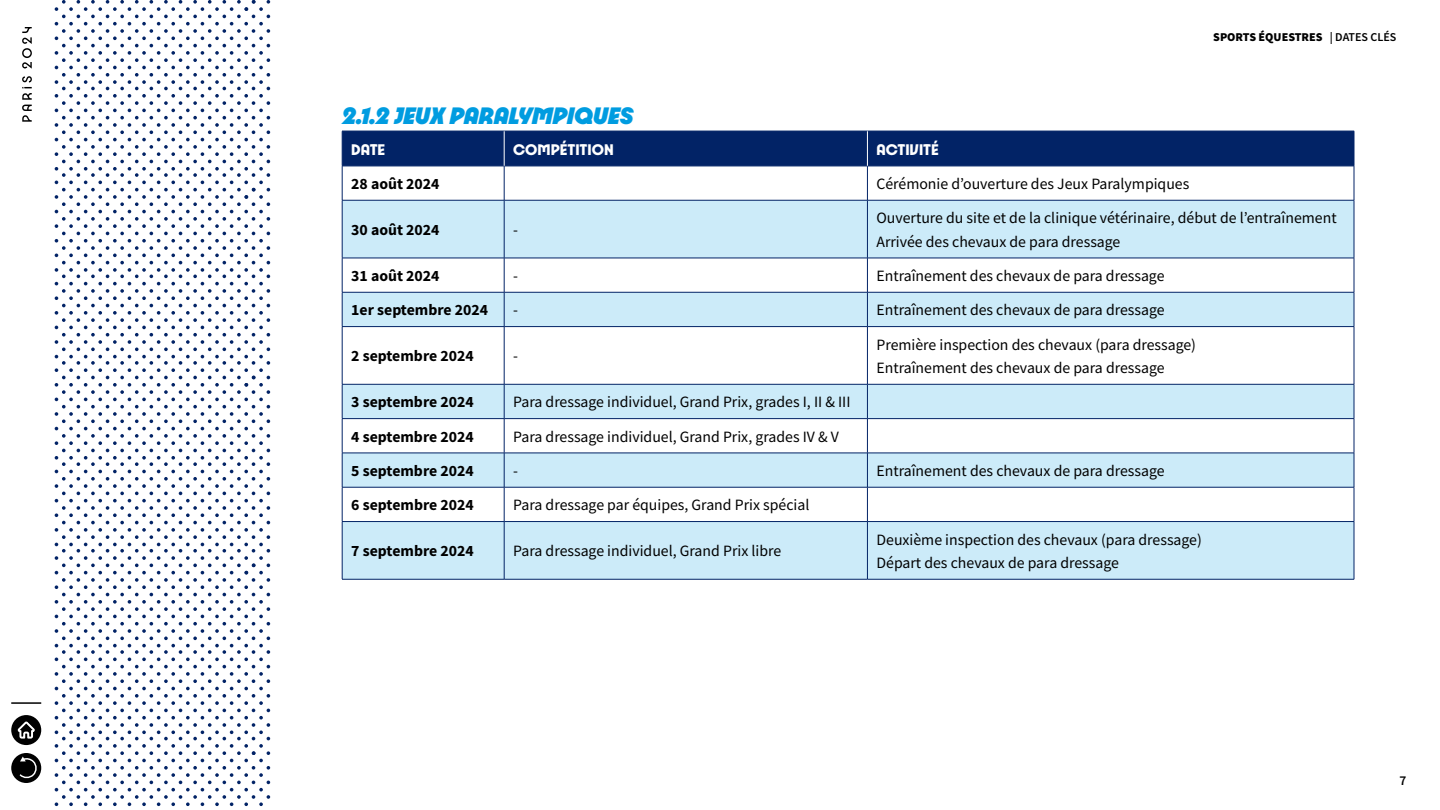
<style>
.page{position:relative;width:1440px;height:810px;background:#fff}
.page>*{position:absolute;margin:0;border:0;box-sizing:border-box;transform-origin:0 0}
.t1{font:italic 900 25.5px "Paris 2024";color:#009ce0}
.t2{font:700 16.5px "Paris 2024";color:#fff}
.t3{font:15.75px/23.4px "Source Sans Pro";color:#000}
.t4{font:700 15.75px "Source Sans Pro";color:#000}
.t5{font:600 13.5px "Source Sans Pro";color:#000}
.t6{font:900 12px "Source Sans Pro";color:#000}
.s1{font-weight:600}
</style>
<div class="page">
<svg style="left:55px;top:0;width:215px;height:806px"></svg>
<svg style="left:22px;top:76px;width:10px;height:46px"></svg>
<svg style="left:22px;top:27px;width:10px;height:42px"></svg>
<div style="left:11px;top:715px;width:30px;height:30px;background:#000;border-radius:50%"></div>
<svg style="left:18px;top:722px;width:17px;height:16px"></svg>
<hr style="left:11px;top:702px;width:30px;height:2px;background:#000">
<div style="left:11px;top:753px;width:30px;height:30px;background:#000;border-radius:50%"></div>
<svg style="left:19px;top:757px;width:20px;height:23px"></svg>
<div style="left:343px;top:132px;width:1011px;height:34px;background:#022366"></div>
<svg style="left:343px;top:201px;width:1011px;height:378px;fill:#ccebf9"></svg>
<hr style="left:342px;top:131px;width:162px;height:1px;background:#022366">
<hr style="left:342px;top:131px;width:1px;height:35px;background:#022366">
<hr style="left:504px;top:131px;width:363px;height:1px;background:#022366">
<hr style="left:867px;top:131px;width:487px;height:1px;background:#022366">
<hr style="left:1354px;top:131px;width:1px;height:35px;background:#022366">
<hr style="left:342px;top:166px;width:162px;height:1px;background:#022366">
<hr style="left:342px;top:166px;width:1px;height:34px;background:#022366">
<hr style="left:504px;top:166px;width:363px;height:1px;background:#022366">
<hr style="left:504px;top:166px;width:1px;height:34px;background:#022366">
<hr style="left:867px;top:166px;width:487px;height:1px;background:#022366">
<hr style="left:867px;top:166px;width:1px;height:34px;background:#022366">
<hr style="left:1354px;top:166px;width:1px;height:34px;background:#022366">
<hr style="left:342px;top:200px;width:162px;height:1px;background:#022366">
<hr style="left:342px;top:200px;width:1px;height:58px;background:#022366">
<hr style="left:504px;top:200px;width:363px;height:1px;background:#022366">
<hr style="left:504px;top:200px;width:1px;height:58px;background:#022366">
<hr style="left:867px;top:200px;width:487px;height:1px;background:#022366">
<hr style="left:867px;top:200px;width:1px;height:58px;background:#022366">
<hr style="left:1354px;top:200px;width:1px;height:58px;background:#022366">
<hr style="left:342px;top:258px;width:162px;height:1px;background:#022366">
<hr style="left:342px;top:258px;width:1px;height:34px;background:#022366">
<hr style="left:504px;top:258px;width:363px;height:1px;background:#022366">
<hr style="left:504px;top:258px;width:1px;height:34px;background:#022366">
<hr style="left:867px;top:258px;width:487px;height:1px;background:#022366">
<hr style="left:867px;top:258px;width:1px;height:34px;background:#022366">
<hr style="left:1354px;top:258px;width:1px;height:34px;background:#022366">
<hr style="left:342px;top:292px;width:162px;height:1px;background:#022366">
<hr style="left:342px;top:292px;width:1px;height:34px;background:#022366">
<hr style="left:504px;top:292px;width:363px;height:1px;background:#022366">
<hr style="left:504px;top:292px;width:1px;height:34px;background:#022366">
<hr style="left:867px;top:292px;width:487px;height:1px;background:#022366">
<hr style="left:867px;top:292px;width:1px;height:34px;background:#022366">
<hr style="left:1354px;top:292px;width:1px;height:34px;background:#022366">
<hr style="left:342px;top:326px;width:162px;height:1px;background:#022366">
<hr style="left:342px;top:327px;width:1px;height:57px;background:#022366">
<hr style="left:504px;top:326px;width:363px;height:1px;background:#022366">
<hr style="left:504px;top:327px;width:1px;height:57px;background:#022366">
<hr style="left:867px;top:326px;width:487px;height:1px;background:#022366">
<hr style="left:867px;top:327px;width:1px;height:57px;background:#022366">
<hr style="left:1354px;top:327px;width:1px;height:57px;background:#022366">
<hr style="left:342px;top:384px;width:162px;height:1px;background:#022366">
<hr style="left:342px;top:384px;width:1px;height:34px;background:#022366">
<hr style="left:504px;top:384px;width:363px;height:1px;background:#022366">
<hr style="left:504px;top:384px;width:1px;height:34px;background:#022366">
<hr style="left:867px;top:384px;width:487px;height:1px;background:#022366">
<hr style="left:867px;top:384px;width:1px;height:34px;background:#022366">
<hr style="left:1354px;top:384px;width:1px;height:34px;background:#022366">
<hr style="left:342px;top:418px;width:162px;height:1px;background:#022366">
<hr style="left:342px;top:419px;width:1px;height:34px;background:#022366">
<hr style="left:504px;top:418px;width:363px;height:1px;background:#022366">
<hr style="left:504px;top:419px;width:1px;height:34px;background:#022366">
<hr style="left:867px;top:418px;width:487px;height:1px;background:#022366">
<hr style="left:867px;top:419px;width:1px;height:34px;background:#022366">
<hr style="left:1354px;top:419px;width:1px;height:34px;background:#022366">
<hr style="left:342px;top:453px;width:162px;height:1px;background:#022366">
<hr style="left:342px;top:453px;width:1px;height:34px;background:#022366">
<hr style="left:504px;top:453px;width:363px;height:1px;background:#022366">
<hr style="left:504px;top:453px;width:1px;height:34px;background:#022366">
<hr style="left:867px;top:453px;width:487px;height:1px;background:#022366">
<hr style="left:867px;top:453px;width:1px;height:34px;background:#022366">
<hr style="left:1354px;top:453px;width:1px;height:34px;background:#022366">
<hr style="left:342px;top:487px;width:162px;height:1px;background:#022366">
<hr style="left:342px;top:487px;width:1px;height:34px;background:#022366">
<hr style="left:504px;top:487px;width:363px;height:1px;background:#022366">
<hr style="left:504px;top:487px;width:1px;height:34px;background:#022366">
<hr style="left:867px;top:487px;width:487px;height:1px;background:#022366">
<hr style="left:867px;top:487px;width:1px;height:34px;background:#022366">
<hr style="left:1354px;top:487px;width:1px;height:34px;background:#022366">
<hr style="left:342px;top:521px;width:162px;height:1px;background:#022366">
<hr style="left:342px;top:522px;width:1px;height:57px;background:#022366">
<hr style="left:504px;top:521px;width:363px;height:1px;background:#022366">
<hr style="left:504px;top:522px;width:1px;height:57px;background:#022366">
<hr style="left:867px;top:521px;width:487px;height:1px;background:#022366">
<hr style="left:867px;top:522px;width:1px;height:57px;background:#022366">
<hr style="left:1354px;top:522px;width:1px;height:57px;background:#022366">
<hr style="left:342px;top:579px;width:162px;height:1px;background:#022366">
<hr style="left:504px;top:579px;width:363px;height:1px;background:#022366">
<hr style="left:867px;top:579px;width:487px;height:1px;background:#022366">
<hr style="left:504px;top:131px;width:1px;height:35px;background:#fff">
<hr style="left:867px;top:131px;width:1px;height:35px;background:#fff">
<p class="t6" style="left:1213px;top:29px;width:185px">SPORTS ÉQUESTRES <span class="s1">| DATES CLÉS</span></p>
<h1 class="t1" style="left:342px;top:99px;width:293px">2.1.2 JEUX PARALYMPIQUES</h1>
<p class="t2" style="left:351px;top:139px;width:36px">DATE</p>
<p class="t2" style="left:513px;top:139px;width:102px">COMPÉTITION</p>
<p class="t2" style="left:876px;top:139px;width:64px">ACTIVITÉ</p>
<p class="t4" style="left:351px;top:173px;width:90px">28 août 2024</p>
<p class="t3" style="left:876px;top:172px;width:314px">Cérémonie d’ouverture des Jeux Paralympiques</p>
<p class="t4" style="left:351px;top:219px;width:90px">30 août 2024</p>
<p class="t3" style="left:513px;top:218px;width:6px">-</p>
<p class="t3" style="left:876px;top:206px;width:462px">Ouverture du site et de la clinique vétérinaire, début de l’entraînement<br>Arrivée des chevaux de para dressage</p>
<p class="t4" style="left:351px;top:265px;width:90px">31 août 2024</p>
<p class="t3" style="left:513px;top:264px;width:6px">-</p>
<p class="t3" style="left:876px;top:264px;width:290px">Entraînement des chevaux de para dressage</p>
<p class="t4" style="left:351px;top:299px;width:138px">1er septembre 2024</p>
<p class="t3" style="left:513px;top:298px;width:6px">-</p>
<p class="t3" style="left:876px;top:298px;width:290px">Entraînement des chevaux de para dressage</p>
<p class="t4" style="left:351px;top:345px;width:124px">2 septembre 2024</p>
<p class="t3" style="left:513px;top:344px;width:6px">-</p>
<p class="t3" style="left:876px;top:333px;width:321px">Première inspection des chevaux (para dressage)<br>Entraînement des chevaux de para dressage</p>
<p class="t4" style="left:351px;top:391px;width:124px">3 septembre 2024</p>
<p class="t3" style="left:513px;top:390px;width:339px">Para dressage individuel, Grand Prix, grades I, II &amp; III</p>
<p class="t4" style="left:351px;top:426px;width:124px">4 septembre 2024</p>
<p class="t3" style="left:513px;top:425px;width:327px">Para dressage individuel, Grand Prix, grades IV &amp; V</p>
<p class="t4" style="left:351px;top:460px;width:124px">5 septembre 2024</p>
<p class="t3" style="left:513px;top:459px;width:6px">-</p>
<p class="t3" style="left:877px;top:459px;width:290px">Entraînement des chevaux de para dressage</p>
<p class="t4" style="left:351px;top:494px;width:124px">6 septembre 2024</p>
<p class="t3" style="left:513px;top:493px;width:298px">Para dressage par équipes, Grand Prix spécial</p>
<p class="t4" style="left:351px;top:540px;width:124px">7 septembre 2024</p>
<p class="t3" style="left:513px;top:539px;width:269px">Para dressage individuel, Grand Prix libre</p>
<p class="t3" style="left:877px;top:528px;width:327px">Deuxième inspection des chevaux (para dressage)<br>Départ des chevaux de para dressage</p>
<p class="t5" style="left:1399px;top:771px;width:8px">7</p>
</div>
